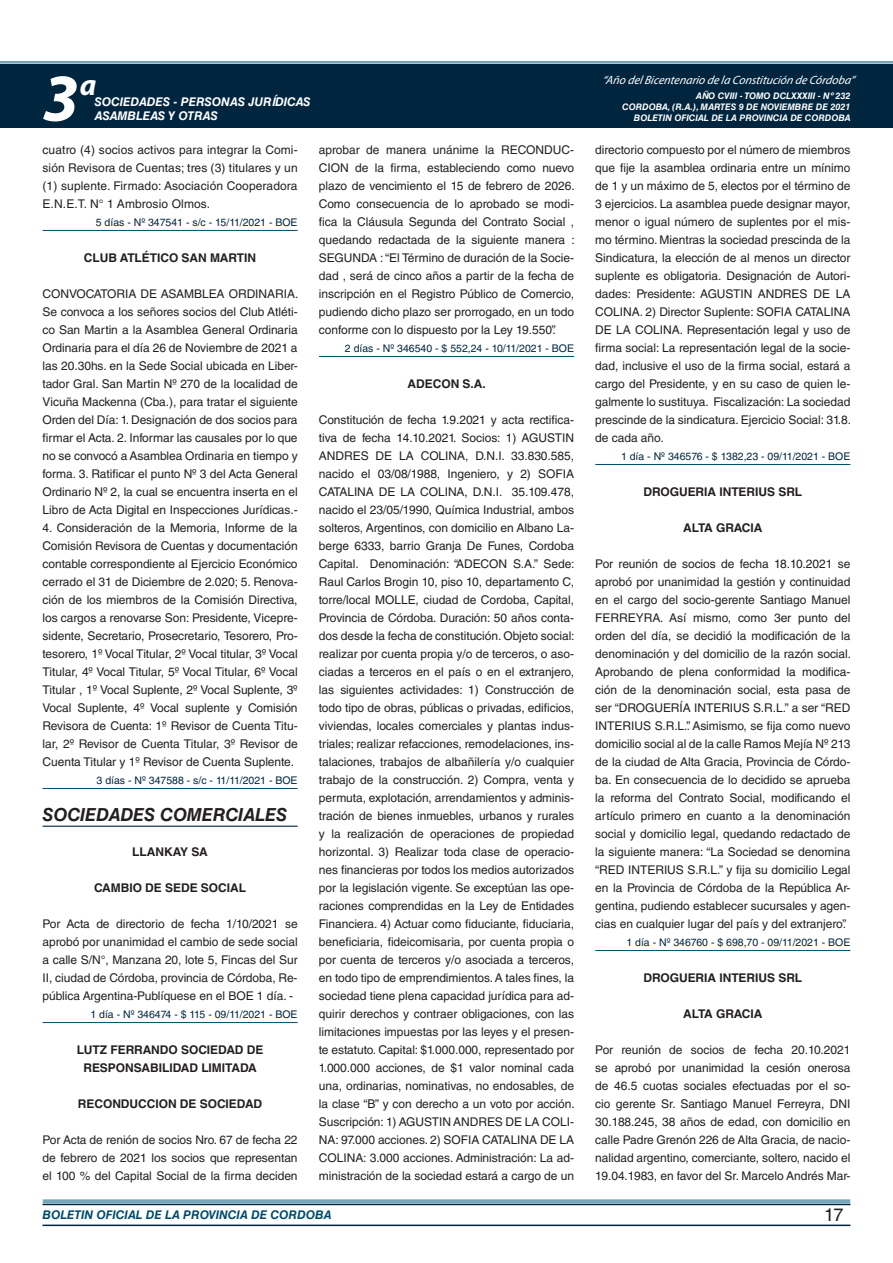
<style>
.page{position:relative;width:893px;height:1263px;background:#fff}
.page>*{position:absolute;margin:0;border:0;box-sizing:border-box;transform-origin:0 0}
.t1{font:italic 700 67.5px "Myriad Pro";color:#fff}
.t2{font:italic 700 30px "Myriad Pro";color:#fff}
.t3{font:italic 700 18px "Helvetica LT Std";letter-spacing:-.005em;color:#231f20}
.t4{font:18px "Helvetica LT Std";color:#231f20}
.t5{font:12px/18px "Helvetica LT Std";letter-spacing:-.005em;color:#231f20;text-align:justify}
.t6{font:700 12px/18px "Helvetica LT Std";letter-spacing:-.005em;color:#231f20;text-align:center}
.t7{font:italic 12px "Myriad Pro";color:#fff}
.t8{font:italic 700 12px "Helvetica LT Std";color:#fff}
.t9{font:italic 700 12px "Helvetica LT Std";color:#004b6c}
.t10{font:10.5px "Helvetica LT Std";color:#00263f}
.t11{font:italic 700 9px/10.8px "Helvetica LT Std";color:#fff;text-align:right}
</style>
<div class="page">
<div style="left:0;top:61px;width:893px;height:6px;background:#fff;opacity:.75"></div>
<div style="left:0;top:64px;width:893px;height:64px;background:#00263f"></div>
<hr style="left:43px;top:1224px;width:807px;height:2px;background:#00263f">
<div style="left:42px;top:1198px;width:809px;height:8px;background:#fff;opacity:.75"></div>
<hr style="left:43px;top:230px;width:255px;height:1px;background:#004b6c">
<hr style="left:43px;top:788px;width:255px;height:1px;background:#004b6c">
<hr style="left:43px;top:826px;width:255px;height:1px;background:#00263f">
<hr style="left:43px;top:1022px;width:255px;height:1px;background:#004b6c">
<hr style="left:319px;top:356px;width:255px;height:1px;background:#004b6c">
<hr style="left:595px;top:464px;width:255px;height:1px;background:#004b6c">
<hr style="left:595px;top:950px;width:255px;height:1px;background:#004b6c">
<h1 class="t1" style="left:43px;top:54px;width:38px">3</h1>
<h2 class="t2" style="left:80px;top:66px;width:18px">a</h2>
<p class="t8" style="left:95px;top:94px;width:217px">SOCIEDADES - PERSONAS JURÍDICAS</p>
<p class="t8" style="left:95px;top:109px;width:125px">ASAMBLEAS Y OTRAS</p>
<p class="t7" style="left:603px;top:72px;width:254px">“Año delBicentenario de la Constitución de Córdoba”</p>
<p class="t11" style="left:622px;top:91px;width:230px">AÑO CVIII - TOMO DCLXXXIII - Nº 232<br>CORDOBA, (R.A.), MARTES 9 DE NOVIEMBRE DE 2021<br>BOLETIN OFICIAL DE LA PROVINCIA DE CORDOBA</p>
<p class="t5" style="left:43px;top:141px;width:257px">cuatro (4) socios activos para integrar la Comi&shy;sión Revisora de Cuentas; tres (3) titulares y un (1) suplente. Firmado: Asociación Cooperadora E.N.E.T. N° 1 Ambrosio Olmos.</p>
<p class="t10" style="left:96px;top:216px;width:203px">5 días - Nº 347541 - s/c - 15/11/2021 - BOE</p>
<p class="t6" style="left:84px;top:248px;width:18px">CLUB</p>
<p class="t6" style="left:120px;top:248px;width:16px">ATLÉTICO</p>
<p class="t6" style="left:182px;top:248px;width:47px">SAN MARTIN</p>
<p class="t5" style="left:43px;top:285px;width:257px">CONVOCATORIA DE ASAMBLEA ORDINARIA.<br>Se convoca a los señores socios del Club Atléti&shy;co San Martin a la Asamblea General Ordinaria Ordinaria para el día 26 de Noviembre de 2021 a las 20.30hs. en la Sede Social ubicada en Liber&shy;tador Gral. San Martin Nº 270 de la localidad de Vicuña Mackenna (Cba.), para tratar el siguiente Orden del Día: 1. Designación de dos socios para firmar el Acta. 2. Informar las causales por lo que no se convocó a Asamblea Ordinaria en tiempo y forma. 3. Ratificar el punto Nº 3 del Acta General Ordinario Nº 2, la cual se encuentra inserta en el Libro de Acta Digital en Inspecciones Jurídicas.-</p>
<p class="t5" style="left:43px;top:519px;width:257px">4. Consideración de la Memoria, Informe de la Comisión Revisora de Cuentas y documentación contable correspondiente al Ejercicio Económico cerrado el 31 de Diciembre de 2.020; 5. Renova&shy;ción de los miembros de la Comisión Directiva, los cargos a renovarse Son: Presidente, Vicepre&shy;sidente, Secretario, Prosecretario, Tesorero, Pro&shy;tesorero, 1º Vocal Titular, 2º Vocal titular, 3º Vocal Titular, 4º Vocal Titular, 5º Vocal Titular, 6º Vocal Titular , 1º Vocal Suplente, 2º Vocal Suplente, 3º Vocal Suplente, 4º Vocal suplente y Comisión Revisora de Cuenta: 1º Revisor de Cuenta Titu&shy;lar, 2º Revisor de Cuenta Titular, 3º Revisor de Cuenta Titular y 1º Revisor de Cuenta Suplente.</p>
<p class="t10" style="left:97px;top:774px;width:203px">3 días - Nº 347588 - s/c - 11/11/2021 - BOE</p>
<h3 class="t3" style="left:43px;top:804px;width:246px">SOCIEDADES COMERCIALES</h3>
<p class="t6" style="left:132px;top:842px;width:77px">LLANKAY SA</p>
<p class="t6" style="left:94px;top:878px;width:17px">CAMBIO</p>
<p class="t6" style="left:145px;top:878px;width:29px">DE SEDE</p>
<p class="t6" style="left:201px;top:878px;width:9px">SOCIAL</p>
<p class="t5" style="left:43px;top:915px;width:257px">Por Acta de directorio de fecha 1/10/2021 se aprobó por unanimidad el cambio de sede social a calle S/N°, Manzana 20, lote 5, Fincas del Sur II, ciudad de Córdoba, provincia de Córdoba, Re&shy;pública Argentina-Publíquese en el BOE 1 día. -</p>
<p class="t10" style="left:90px;top:1008px;width:209px">1 día - Nº 346474 - $ 115 - 09/11/2021 - BOE</p>
<p class="t6" style="left:77px;top:1040px;width:188px">LUTZ FERRANDO SOCIEDAD DE<br>RESPONSABILIDAD LIMITADA</p>
<p class="t6" style="left:78px;top:1094px;width:186px">RECONDUCCION DE SOCIEDAD</p>
<p class="t5" style="left:43px;top:1131px;width:257px">Por Acta de renión de socios Nro. 67 de fecha 22 de febrero de 2021 los socios que representan el 100 % del Capital Social de la firma deciden</p>
<p class="t5" style="left:319px;top:141px;width:257px">aprobar de manera unánime la RECONDUC-CION de la firma, estableciendo como nuevo plazo de vencimiento el 15 de febrero de 2026.<br>Como consecuencia de lo aprobado se modi&shy;fica la Cláusula Segunda del Contrato Social , quedando redactada de la siguiente manera :<br>SEGUNDA : “El Término de duración de la Socie&shy;dad , será de cinco años a partir de la fecha de inscripción en el Registro Público de Comercio, pudiendo dicho plazo ser prorrogado, en un todo conforme con lo dispuesto por la Ley 19.550”.</p>
<p class="t10" style="left:345px;top:342px;width:231px">2 días - Nº 346540 - $ 552,24 - 10/11/2021 - BOE</p>
<p class="t6" style="left:408px;top:374px;width:80px">ADECON S.A.</p>
<p class="t5" style="left:319px;top:411px;width:257px">Constitución de fecha 1.9.2021 y acta rectifica&shy;tiva de fecha 14.10.2021. Socios: 1) AGUSTIN ANDRES DE LA COLINA, D.N.I. 33.830.585, nacido el 03/08/1988, Ingeniero, y 2) SOFIA CATALINA DE LA COLINA, D.N.I. 35.109.478, nacido el 23/05/1990, Química Industrial, ambos solteros, Argentinos, con domicilio en Albano La&shy;berge 6333, barrio Granja De Funes, Cordoba Capital. Denominación: “ADECON S.A.” Sede:<br>Raul Carlos Brogin 10, piso 10, departamento C, torre/local MOLLE, ciudad de Cordoba, Capital, Provincia de Córdoba. Duración: 50 años conta&shy;dos desde la fecha de constitución. Objeto social: realizar por cuenta propia y/o de terceros, o aso&shy;ciadas a terceros en el país o en el extranjero, las siguientes actividades: 1) Construcción de todo tipo de obras, públicas o privadas, edificios, viviendas, locales comerciales y plantas indus&shy;triales; realizar refacciones, remodelaciones, ins&shy;talaciones, trabajos de albañilería y/o cualquier trabajo de la construcción. 2) Compra, venta y permuta, explotación, arrendamientos y adminis&shy;tración de bienes inmuebles, urbanos y rurales y la realización de operaciones de propiedad horizontal. 3) Realizar toda clase de operacio&shy;nes financieras por todos los medios autorizados por la legislación vigente. Se exceptúan las ope&shy;raciones comprendidas en la Ley de Entidades Financiera. 4) Actuar como fiduciante, fiduciaria, beneficiaria, fideicomisaria, por cuenta propia o por cuenta de terceros y/o asociada a terceros, en todo tipo de emprendimientos. A tales fines, la sociedad tiene plena capacidad jurídica para ad&shy;quirir derechos y contraer obligaciones, con las limitaciones impuestas por las leyes y el presen&shy;te estatuto. Capital: $1.000.000, representado por 1.000.000 acciones, de $1 valor nominal cada una, ordinarias, nominativas, no endosables, de la clase “B” y con derecho a un voto por acción.<br>Suscripción: 1) AGUSTIN ANDRES DE LA COLI-NA: 97.000 acciones. 2) SOFIA CATALINA DE LA COLINA: 3.000 acciones. Administración: La ad&shy;ministración de la sociedad estará a cargo de un</p>
<p class="t5" style="left:595px;top:141px;width:257px">directorio compuesto por el número de miembros que fije la asamblea ordinaria entre un mínimo de 1 y un máximo de 5, electos por el término de 3 ejercicios. La asamblea puede designar mayor, menor o igual número de suplentes por el mis&shy;mo término. Mientras la sociedad prescinda de la Sindicatura, la elección de al menos un director suplente es obligatoria. Designación de Autori&shy;dades: Presidente: AGUSTIN ANDRES DE LA COLINA. 2) Director Suplente: SOFIA CATALINA DE LA COLINA. Representación legal y uso de firma social: La representación legal de la socie&shy;dad, inclusive el uso de la firma social, estará a cargo del Presidente, y en su caso de quien le&shy;galmente lo sustituya. Fiscalización: La sociedad prescinde de la sindicatura. Ejercicio Social: 31.8. de cada año.</p>
<p class="t10" style="left:621px;top:450px;width:231px">1 día - Nº 346576 - $ 1382,23 - 09/11/2021 - BOE</p>
<p class="t6" style="left:643px;top:482px;width:160px">DROGUERIA INTERIUS SRL</p>
<p class="t6" style="left:683px;top:518px;width:81px">ALTA GRACIA</p>
<p class="t5" style="left:595px;top:555px;width:257px">Por reunión de socios de fecha 18.10.2021 se aprobó por unanimidad la gestión y continuidad en el cargo del socio-gerente Santiago Manuel FERREYRA. Así mismo, como 3er punto del orden del día, se decidió la modificación de la denominación y del domicilio de la razón social.<br>Aprobando de plena conformidad la modifica&shy;ción de la denominación social, esta pasa de ser “DROGUERÍA INTERIUS S.R.L.” a ser “RED INTERIUS S.R.L.”. Asimismo, se fija como nuevo domicilio social al de la calle Ramos Mejía Nº 213 de la ciudad de Alta Gracia, Provincia de Córdo&shy;ba. En consecuencia de lo decidido se aprueba la reforma del Contrato Social, modificando el artículo primero en cuanto a la denominación social y domicilio legal, quedando redactado de la siguiente manera: “La Sociedad se denomina “RED INTERIUS S.R.L.” y fija su domicilio Legal en la Provincia de Córdoba de la República Ar&shy;gentina, pudiendo establecer sucursales y agen&shy;cias en cualquier lugar del país y del extranjero”.</p>
<p class="t10" style="left:626px;top:936px;width:226px">1 día - Nº 346760 - $ 698,70 - 09/11/2021 - BOE</p>
<p class="t6" style="left:643px;top:968px;width:160px">DROGUERIA INTERIUS SRL</p>
<p class="t6" style="left:683px;top:1004px;width:81px">ALTA GRACIA</p>
<p class="t5" style="left:595px;top:1041px;width:257px">Por reunión de socios de fecha 20.10.2021 se aprobó por unanimidad la cesión onerosa de 46.5 cuotas sociales efectuadas por el so&shy;cio gerente Sr. Santiago Manuel Ferreyra, DNI 30.188.245, 38 años de edad, con domicilio en calle Padre Grenón 226 de Alta Gracia, de nacio&shy;nalidad argentino, comerciante, soltero, nacido el 19.04.1983, en favor del Sr. Marcelo Andrés Mar-</p>
<p class="t9" style="left:43px;top:1208px;width:290px">BOLETIN OFICIAL DE LA PROVINCIA DE CORDOBA</p>
<h3 class="t4" style="left:824px;top:1204px;width:21px">17</h3>
</div>
